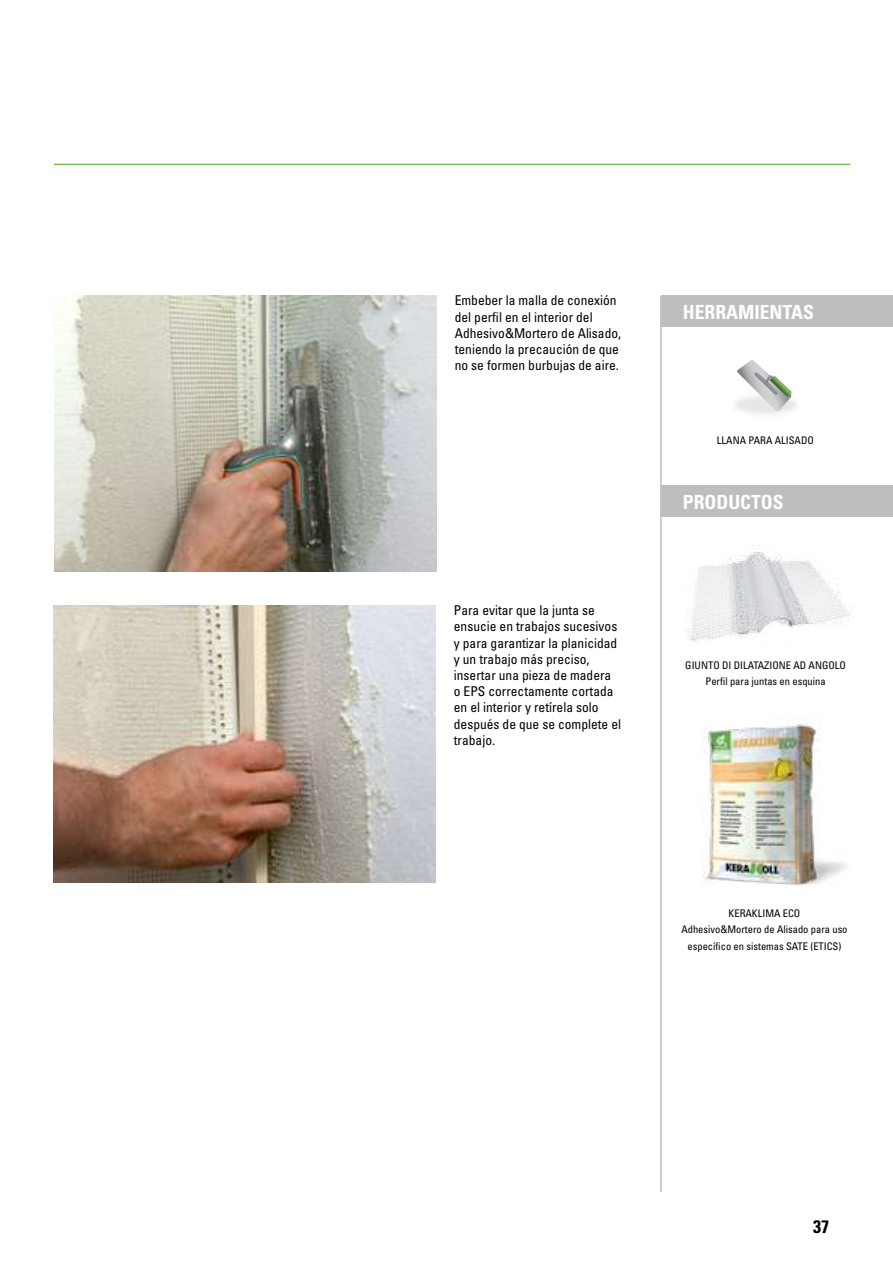
<style>
.page{position:relative;width:893px;height:1263px;background:#fff}
.page>*{position:absolute;margin:0;border:0;box-sizing:border-box;transform-origin:0 0}
.t1{font:700 condensed 19.5px "Univers LT Std";color:#fff}
.t2{font:700 condensed 18px "Univers LT Std";color:#000}
.t3{font:condensed 13.5px/16.2px "Univers LT Std";color:#000}
.t4{font:condensed 10.5px/16.5px "Univers LT Std";color:#000;text-align:center}
</style>
<div class="page">
<hr style="left:54px;top:164px;width:796px;height:1px;background:#67ae3e">
<div style="left:730px;top:390px;width:71px;height:30px;background:#fafafa;border-radius:50%"></div>
<svg style="left:737px;top:360px;width:55px;height:52px"></svg>
<img style="left:53px;top:606px;width:383px;height:276px">
<img style="left:54px;top:296px;width:383px;height:276px">
<img style="left:687px;top:545px;width:165px;height:97px">
<img style="left:701px;top:724px;width:145px;height:161px">
<div style="left:662px;top:296px;width:231px;height:31px;background:#bcbec0"></div>
<hr style="left:660px;top:296px;width:2px;height:896px;background:#bcbec0">
<div style="left:662px;top:486px;width:231px;height:31px;background:#bcbec0"></div>
<p class="t3" style="left:455px;top:292px;width:168px">Embeber la malla de conexión del perfil en el interior del<br>Adhesivo&amp;Mortero de Alisado, teniendo la precaución de que no se formen burbujas de aire.</p>
<h1 class="t1" style="left:683px;top:300px;width:133px">HERRAMIENTAS</h1>
<p class="t4" style="left:717px;top:432px;width:98px">LLANA PARA ALISADO</p>
<p class="t3" style="left:454px;top:602px;width:169px">Para evitar que la junta se ensucie en trabajos sucesivos y para garantizar la planicidad y un trabajo más preciso, insertar una pieza de madera o EPS correctamente cortada en el interior y retírela solo después de que se complete el trabajo.</p>
<h1 class="t1" style="left:683px;top:490px;width:102px">PRODUCTOS</h1>
<p class="t4" style="left:685px;top:656px;width:162px">GIUNTO DI DILATAZIONE AD ANGOLO<br>Perfil para juntas en esquina</p>
<p class="t4" style="left:681px;top:904px;width:168px">KERAKLIMA ECO<br>Adhesivo&amp;Mortero de Alisado para uso específico en sistemas SATE (ETICS)</p>
<h2 class="t2" style="left:813px;top:1216px;width:17px">37</h2>
</div>
